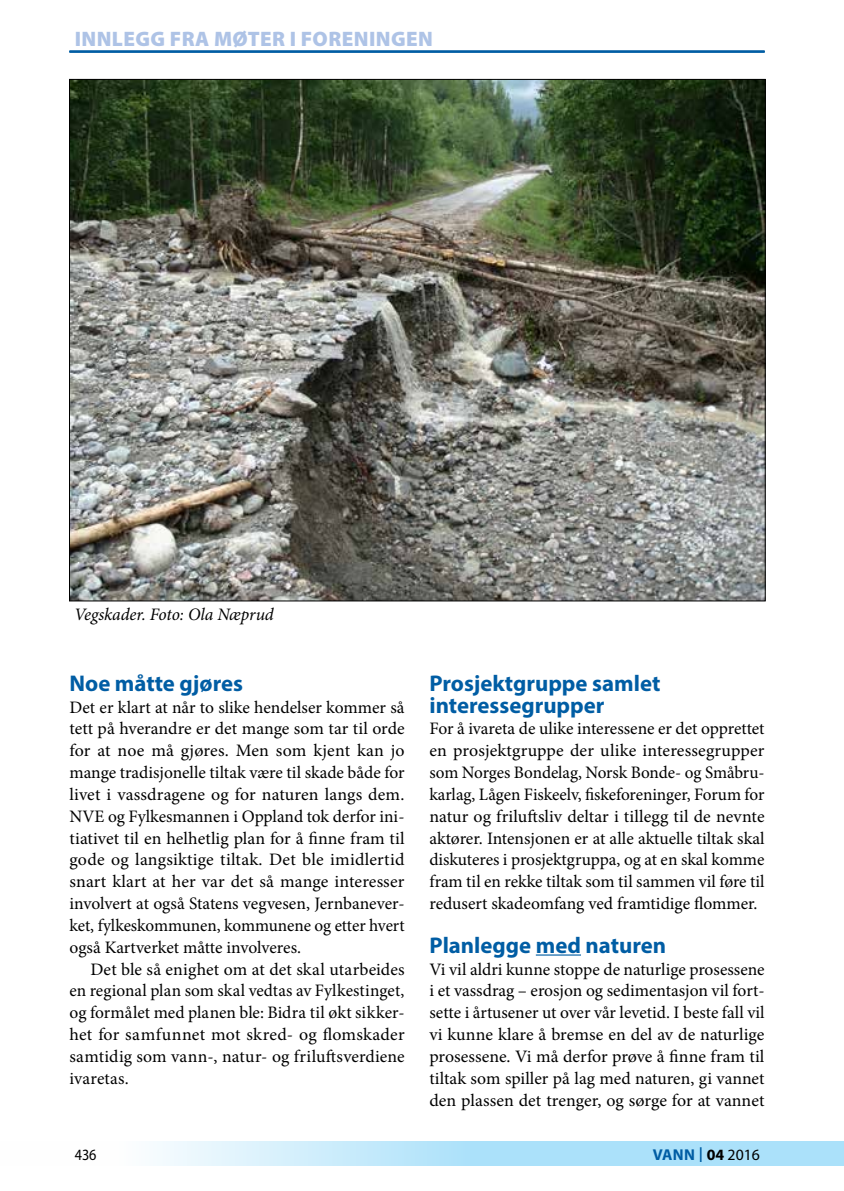
<style>
.page{position:relative;width:844px;height:1191px;background:#fff}
.page>*{position:absolute;margin:0;border:0;box-sizing:border-box;transform-origin:0 0}
.t1{font:700 22.75px/21.9px "Myriad Pro";color:#005da4}
.t2{font:900 21px "Myriad Pro";letter-spacing:.02em;color:#aec3e6}
.t3{font:17.5px/21.9px "Minion Pro";color:#000;text-align:justify}
.t4{font:italic 17.5px "Minion Pro";letter-spacing:-.005em;color:#000}
.t5{font:700 15.75px "Myriad Pro";letter-spacing:.01em;color:#005da4}
.t6{font:15.75px "Myriad Pro";color:#000;scale:.9 1}
.s1{font-weight:400;font-size:21.88px}
.s2{color:#000}
.s3{font-weight:400;color:#000}
</style>
<div class="page">
<svg style="left:157px;top:1141px;width:686px;height:25px;background:#bbe6fa"></svg>
<hr style="left:69px;top:51px;width:695px;height:1px;background:#005da4">
<hr style="left:535px;top:954px;width:46px;height:1px;background:#005da4">
<img style="left:71px;top:81px;width:692px;height:518px">
<p class="t2" style="left:75px;top:24px;width:360px">INNLEGG FRA MØTER I FORENINGEN</p>
<p class="t4" style="left:74px;top:602px;width:201px">Vegskader. Foto: Ola Næprud</p>
<h1 class="t1" style="left:69px;top:671px;width:175px">Noe måtte gjøres</h1>
<p class="t3" style="left:69px;top:696px;width:336px">Det er klart at når to slike hendelser kommer så tett på hverandre er det mange som tar til orde for at noe må gjøres. Men som kjent kan jo mange tradisjonelle tiltak være til skade både for livet i vassdragene og for naturen langs dem.<br>NVE og Fylkesmannen i Oppland tok derfor ini&shy;tiativet til en helhetlig plan for å finne fram til gode og langsiktige tiltak. Det ble imidlertid snart klart at her var det så mange interesser involvert at også Statens vegvesen, Jernbanever&shy;ket, fylkeskommunen, kommunene og etter hvert også Kartverket måtte involveres.</p>
<p class="t3" style="left:69px;top:958px;width:336px;text-indent:21px">Det ble så enighet om at det skal utarbeides en regional plan som skal vedtas av Fylkestinget, og formålet med planen ble: Bidra til økt sikker&shy;het for samfunnet mot skred- og flomskader samtidig som vann-, natur- og friluftsverdiene ivaretas.</p>
<h1 class="t1" style="left:429px;top:671px;width:232px">Prosjektgruppe samlet interessegrupper</h1>
<p class="t3" style="left:429px;top:718px;width:336px">For å ivareta de ulike interessene er det opprettet en prosjektgruppe der ulike interessegrupper som Norges Bondelag, Norsk Bonde- og Småbru&shy;karlag, Lågen Fiskeelv, fiskeforeninger, Forum for natur og friluftsliv deltar i tillegg til de nevnte aktører. Intensjonen er at alle aktuelle tiltak skal diskuteres i prosjektgruppa, og at en skal komme fram til en rekke tiltak som til sammen vil føre til redusert skadeomfang ved framtidige flommer.</p>
<h1 class="t1" style="left:429px;top:933px;width:238px">Planlegge med naturen</h1>
<p class="t3" style="left:429px;top:958px;width:336px">Vi vil aldri kunne stoppe de naturlige prosessene i et vassdrag – erosjon og sedimentasjon vil fort&shy;sette i årtusener ut over vår levetid. I beste fall vil vi kunne klare å bremse en del av de naturlige prosessene. Vi må derfor prøve å finne fram til tiltak som spiller på lag med naturen, gi vannet den plassen det trenger, og sørge for at vannet</p>
<p class="t6" style="left:75px;top:1145px;width:26px">436</p>
<p class="t5" style="left:652px;top:1144px;width:109px">VANN <span class="s1">I</span> <span class="s2">04</span> <span class="s3">2016</span></p>
</div>
